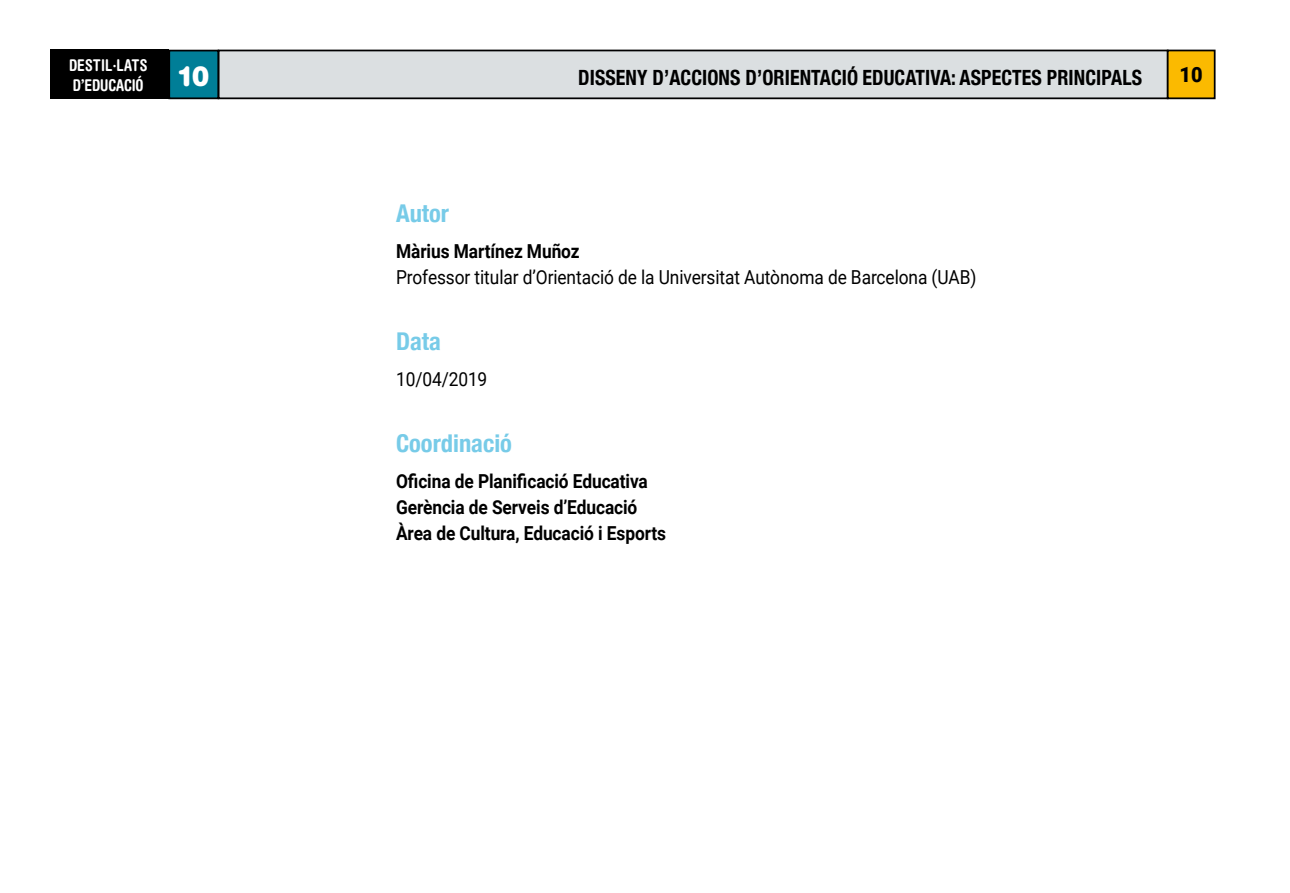
<style>
.page{position:relative;width:1290px;height:893px;background:#fff}
.page>*{position:absolute;margin:0;border:0;box-sizing:border-box;transform-origin:0 0}
.t1{font:700 condensed 24.5px "Helvetica Neue";color:#77cbe8}
.t2{font:700 condensed 21px "Helvetica Neue";letter-spacing:.005em;color:#000;scale:.95 1}
.t3{font:900 21px "Roboto";color:#000;scale:.95 1}
.t4{font:700 19.25px/26.2px "Roboto";letter-spacing:-.005em;color:#000;scale:.9 1}
.t5{font:19.25px "Roboto";letter-spacing:-.005em;color:#000;scale:.9 1}
.t6{font:700 condensed 16.28px/19.4px "Helvetica Rounded";letter-spacing:-.005em;color:#fff;scale:.95 1}
</style>
<div class="page">
<div style="left:219px;top:50px;width:948px;height:48px;background:#dbdfe1"></div>
<div style="left:218px;top:50px;width:950px;height:49px;border:2px solid #000"></div>
<div style="left:1167px;top:50px;width:47px;height:48px;background:#fbba00"></div>
<div style="left:1167px;top:50px;width:48px;height:49px;border:2px solid #000"></div>
<div style="left:50px;top:50px;width:119px;height:49px;background:#000"></div>
<div style="left:169px;top:51px;width:49px;height:47px;background:#007e97"></div>
<div style="left:168px;top:50px;width:51px;height:49px;border:2px solid #000"></div>
<p class="t6" style="left:69px;top:55px;width:149px">DESTIL·LATS<br>D’EDUCACIÓ <sup>10</sup></p>
<p class="t2" style="left:578px;top:60px;width:595px">DISSENY D’ACCIONS D’ORIENTACIÓ EDUCATIVA: ASPECTES PRINCIPALS</p>
<p class="t3" style="left:1179px;top:60px;width:26px">10</p>
<p class="t1" style="left:396px;top:193px;width:55px">Autor</p>
<p class="t4" style="left:396px;top:237px;width:206px">Màrius Martínez Muñoz</p>
<p class="t5" style="left:396px;top:264px;width:646px">Professor titular d’Orientació de la Universitat Autònoma de Barcelona (UAB)</p>
<p class="t1" style="left:396px;top:321px;width:46px">Data</p>
<p class="t5" style="left:396px;top:366px;width:103px">10/04/2019</p>
<p class="t1" style="left:396px;top:423px;width:117px">Coordinació</p>
<p class="t4" style="left:396px;top:467px;width:302px">Oficina de Planificació Educativa<br>Gerència de Serveis d’Educació<br>Àrea de Cultura, Educació i Esports</p>
</div>
